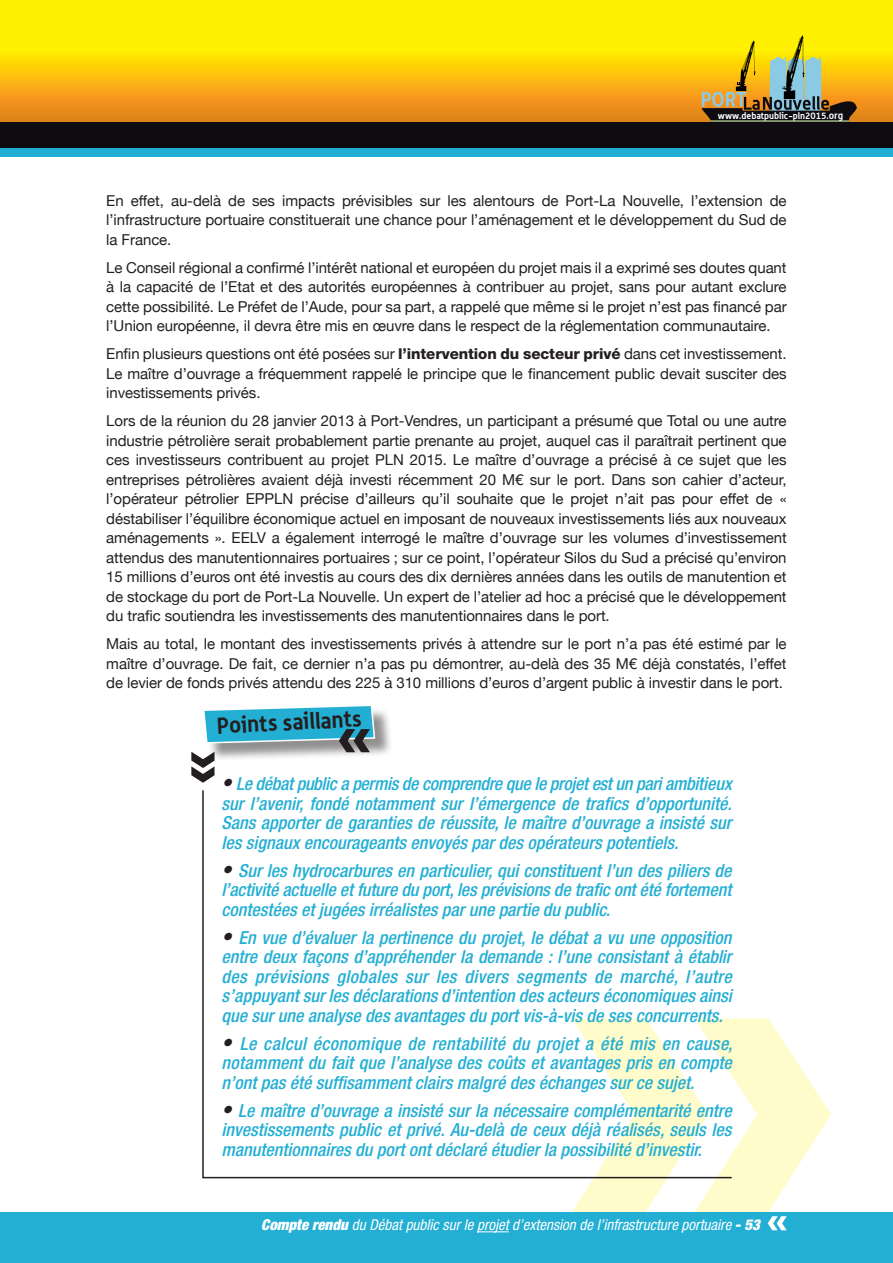
<style>
.page{position:relative;width:893px;height:1263px;background:#fff}
.page>*{position:absolute;margin:0;border:0;box-sizing:border-box;transform-origin:0 0}
.t1{font:700 22.5px "Alwyn";color:#231f20}
.t2{font:italic 500 condensed 18px/19.5px "Helvetica Neue";color:#23afd4;text-align:justify}
.t3{font:15px/19.5px "Helvetica Neue";letter-spacing:-.005em;color:#231f20;text-align:justify}
.t4{font:italic condensed 15px "Helvetica Neue";color:#fff}
.t5{font:700 9.15px "Alwyn";color:#fff}
.s1{font-size:10.05px}
.s2{font-weight:800}
.s3{font-size:21px;color:#231f20}
.s4{font-weight:900}
</style>
<div class="page">
<svg style="left:0;top:0;width:893px;height:122px;background:#f9cd0a"></svg>
<div style="left:0;top:122px;width:893px;height:27px;background:#0e0b11"></div>
<div style="left:0;top:149px;width:893px;height:8px;background:#23afd4"></div>
<div style="left:0;top:1212px;width:893px;height:51px;background:#23afd4"></div>
<svg style="left:702px;top:35px;width:155px;height:87px;background:#b4a332"></svg>
<svg style="left:572px;top:1018px;width:259px;height:194px;fill:#fffbca"></svg>
<hr style="left:477px;top:1231px;width:32px;height:1px;background:#fff">
<svg style="left:768px;top:1216px;width:19px;height:14px"></svg>
<div style="left:206px;top:707px;width:188px;height:55px;background:#231f20;opacity:.5"></div>
<svg style="left:191px;top:706px;width:185px;height:77px"></svg>
<svg style="left:202px;top:790px;width:531px;height:389px"></svg>
<p class="t5" style="left:718px;top:110px;width:127px">www.debatpublic-pln2015.<span class="s1">org</span></p>
<p class="t3" style="left:106px;top:190px;width:682px">En effet, au-delà de ses impacts prévisibles sur les alentours de Port-La Nouvelle, l’extension de l’infrastructure portuaire constituerait une chance pour l’aménagement et le développement du Sud de la France.</p>
<p class="t3" style="left:106px;top:257px;width:682px">Le Conseil régional a confirmé l’intérêt national et européen du projet mais il a exprimé ses doutes quant à la capacité de l’Etat et des autorités européennes à contribuer au projet, sans pour autant exclure cette possibilité. Le Préfet de l’Aude, pour sa part, a rappelé que même si le projet n’est pas financé par l’Union européenne, il devra être mis en œuvre dans le respect de la réglementation communautaire.</p>
<p class="t3" style="left:106px;top:344px;width:682px">Enfin plusieurs questions ont été posées sur <span class="s2">l’intervention du secteur privé</span> dans cet investissement.<br>Le maître d’ouvrage a fréquemment rappelé le principe que le financement public devait susciter des investissements privés.</p>
<p class="t3" style="left:106px;top:411px;width:682px">Lors de la réunion du 28 janvier 2013 à Port-Vendres, un participant a présumé que Total ou une autre industrie pétrolière serait probablement partie prenante au projet, auquel cas il paraîtrait pertinent que ces investisseurs contribuent au projet PLN 2015. Le maître d’ouvrage a précisé à ce sujet que les entreprises pétrolières avaient déjà investi récemment 20 M€ sur le port. Dans son cahier d’acteur, l’opérateur pétrolier EPPLN précise d’ailleurs qu’il souhaite que le projet n’ait pas pour effet de « déstabiliser l’équilibre économique actuel en imposant de nouveaux investissements liés aux nouveaux aménagements ». EELV a également interrogé le maître d’ouvrage sur les volumes d’investissement attendus des manutentionnaires portuaires ; sur ce point, l’opérateur Silos du Sud a précisé qu’environ 15 millions d’euros ont été investis au cours des dix dernières années dans les outils de manutention et de stockage du port de Port-La Nouvelle. Un expert de l’atelier ad hoc a précisé que le développement du trafic soutiendra les investissements des manutentionnaires dans le port.</p>
<p class="t3" style="left:106px;top:634px;width:682px">Mais au total, le montant des investissements privés à attendre sur le port n’a pas été estimé par le maître d’ouvrage. De fait, ce dernier n’a pas pu démontrer, au-delà des 35 M€ déjà constatés, l’effet de levier de fonds privés attendu des 225 à 310 millions d’euros d’argent public à investir dans le port.</p>
<p class="t1" style="left:216px;top:712px;width:147px;rotate:-3deg">Points saillants</p>
<p class="t2" style="left:221px;top:774px;width:512px"><span class="s3">•</span> Le débat public a permis de comprendre que le projet est un pari ambitieux sur l’avenir, fondé notamment sur l’émergence de trafics d’opportunité.<br>Sans apporter de garanties de réussite, le maître d’ouvrage a insisté sur les signaux encourageants envoyés par des opérateurs potentiels.</p>
<p class="t2" style="left:221px;top:860px;width:512px"><span class="s3">•</span> Sur les hydrocarbures en particulier, qui constituent l’un des piliers de l’activité actuelle et future du port, les prévisions de trafic ont été fortement contestées et jugées irréalistes par une partie du public.</p>
<p class="t2" style="left:221px;top:927px;width:512px"><span class="s3">•</span> En vue d’évaluer la pertinence du projet, le débat a vu une opposition entre deux façons d’appréhender la demande : l’une consistant à établir des prévisions globales sur les divers segments de marché, l’autre s’appuyant sur les déclarations d’intention des acteurs économiques ainsi que sur une analyse des avantages du port vis-à-vis de ses concurrents.</p>
<p class="t2" style="left:221px;top:1033px;width:512px"><span class="s3">•</span> Le calcul économique de rentabilité du projet a été mis en cause, notamment du fait que l’analyse des coûts et avantages pris en compte n’ont pas été suffisamment clairs malgré des échanges sur ce sujet.</p>
<p class="t2" style="left:221px;top:1100px;width:512px"><span class="s3">•</span> Le maître d’ouvrage a insisté sur la nécessaire complémentarité entre investissements public et privé. Au-delà de ceux déjà réalisés, seuls les manutentionnaires du port ont déclaré étudier la possibilité d’investir.</p>
<p class="t4" style="left:261px;top:1216px;width:500px"><span class="s4">Compte rendu</span> du Débat public sur le projet d’extension de l’infrastructure portuaire <span class="s4">- 53</span></p>
</div>
